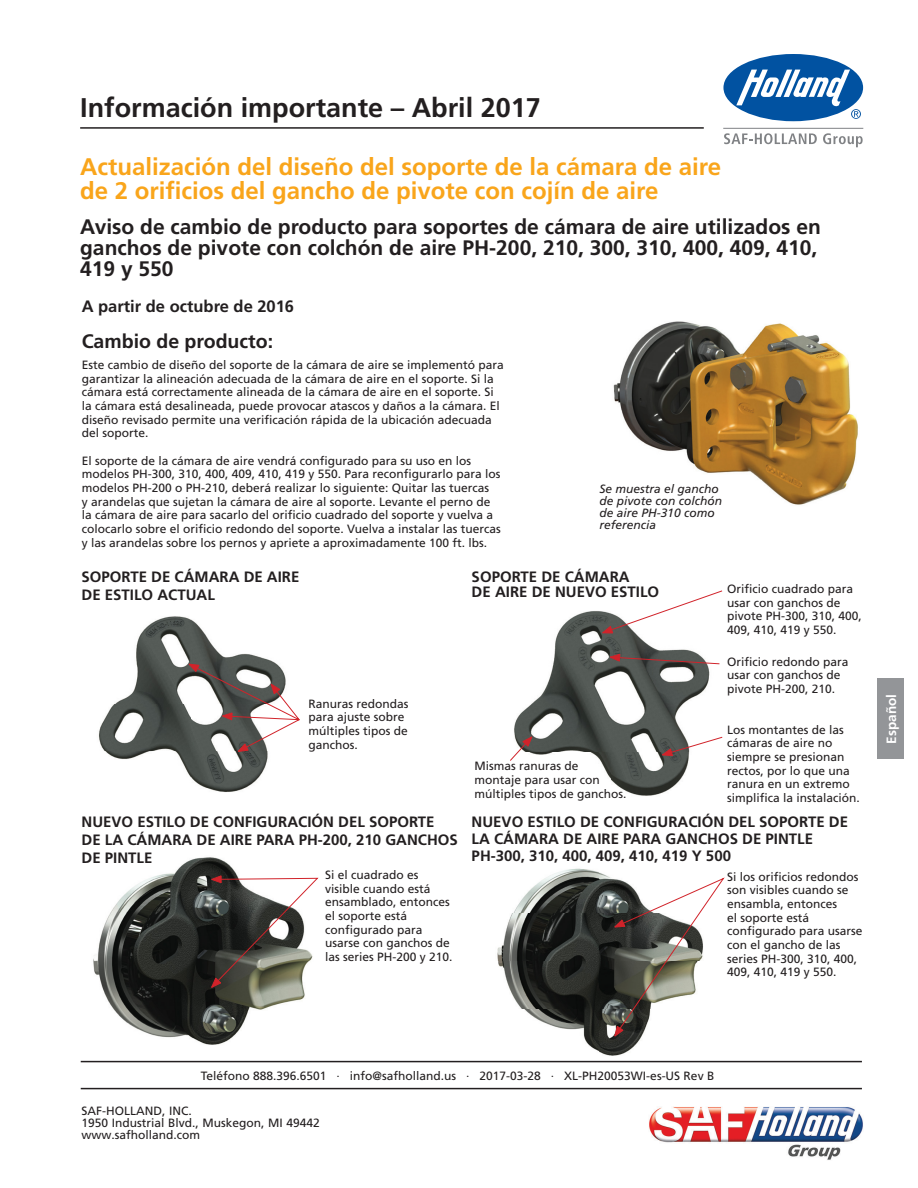
<style>
.page{position:relative;width:918px;height:1188px;background:#fff}
.page>*{position:absolute;margin:0;border:0;box-sizing:border-box;transform-origin:0 0}
.t1{font:700 27px "Frutiger LT Std";color:#231f20}
.Title2{font:700 24px/24px "Frutiger LT Std";color:#f9a51b}
.Title3{font:700 21px/21px "Frutiger LT Std";color:#231f20}
.t2{font:700 19.5px "Frutiger LT Std";color:#231f20}
.Effective{font:700 16.5px "Frutiger LT Std";color:#231f20}
.Paragraph_Style1{font:700 15px/18px "Frutiger LT Std";color:#231f20}
.t3{font:700 13.5px "Frutiger LT Std";color:#fff}
.Text{font:12px/13.6px "Frutiger LT Std";color:#231f20}
.Folio{font:12px "Frutiger LT Std";color:#231f20}
.Art_Label{font:italic 12px/12px "Frutiger LT Std";color:#231f20}
</style>
<div class="page">
<div style="left:723px;top:54px;width:140px;height:67px;background:#0152a1;border-radius:50%"></div>
<svg style="left:736px;top:70px;width:125px;height:49px"></svg>
<svg style="left:724px;top:133px;width:93px;height:11px"></svg>
<svg style="left:823px;top:133px;width:40px;height:14px"></svg>
<hr style="left:723px;top:128px;width:140px;height:1px;background:#808285">
<img style="left:98px;top:616px;width:179px;height:176px">
<svg style="left:189px;top:664px;width:111px;height:87px"></svg>
<img style="left:514px;top:611px;width:196px;height:185px">
<svg style="left:603px;top:590px;width:120px;height:43px"></svg>
<svg style="left:610px;top:654px;width:110px;height:11px"></svg>
<svg style="left:662px;top:736px;width:61px;height:20px"></svg>
<svg style="left:510px;top:737px;width:22px;height:25px"></svg>
<img style="left:93px;top:857px;width:212px;height:188px">
<svg style="left:212px;top:876px;width:107px;height:111px"></svg>
<img style="left:497px;top:868px;width:145px;height:188px">
<svg style="left:615px;top:877px;width:110px;height:159px"></svg>
<img style="left:613px;top:321px;width:245px;height:184px">
<img style="left:649px;top:1106px;width:214px;height:54px">
<div style="left:878px;top:678px;width:26px;height:81px;background:#939598"></div>
<hr style="left:80px;top:127px;width:624px;height:2px;background:#231f20">
<hr style="left:81px;top:1061px;width:781px;height:1px;background:#231f20">
<hr style="left:81px;top:1088px;width:781px;height:1px;background:#231f20">
<p class="t1" style="left:80px;top:91px;width:462px">Información importante – Abril 2017</p>
<p class="Title2" style="left:80px;top:155px;width:643px">Actualización del diseño del soporte de la cámara de aire de 2 orificios del gancho de pivote con cojín de aire</p>
<p class="Title3" style="left:80px;top:216px;width:742px">Aviso de cambio de producto para soportes de cámara de aire utilizados en ganchos de pivote con colchón de aire PH-200, 210, 300, 310, 400, 409, 410,<br>419 y 550</p>
<p class="Effective" style="left:82px;top:296px;width:214px">A partir de octubre de 2016</p>
<h1 class="t2" style="left:82px;top:330px;width:193px">Cambio de producto:</h1>
<p class="Text" style="left:82px;top:358px;width:424px">Este cambio de diseño del soporte de la cámara de aire se implementó para garantizar la alineación adecuada de la cámara de aire en el soporte. Si la cámara está correctamente alineada de la cámara de aire en el soporte. Si la cámara está desalineada, puede provocar atascos y daños a la cámara. El diseño revisado permite una verificación rápida de la ubicación adecuada del soporte.</p>
<p class="Text" style="left:82px;top:454px;width:421px">El soporte de la cámara de aire vendrá configurado para su uso en los modelos PH-300, 310, 400, 409, 410, 419 y 550. Para reconfigurarlo para los modelos PH-200 o PH-210, deberá realizar lo siguiente: Quitar las tuercas<br>y arandelas que sujetan la cámara de aire al soporte. Levante el perno de la cámara de aire para sacarlo del orificio cuadrado del soporte y vuelva a colocarlo sobre el orificio redondo del soporte. Vuelva a instalar las tuercas y las arandelas sobre los pernos y apriete a aproximadamente 100 ft. lbs.</p>
<h2 class="Paragraph_Style1" style="left:82px;top:568px;width:219px">SOPORTE DE CÁMARA DE AIRE<br>DE ESTILO ACTUAL</h2>
<p class="Art_Label" style="left:599px;top:483px;width:124px">Se muestra el gancho de pivote con colchón de aire PH-310 como referencia</p>
<p class="Paragraph_Style1" style="left:472px;top:569px;width:189px;line-height:15px">SOPORTE DE CÁMARA<br>DE AIRE DE NUEVO ESTILO</p>
<p class="Text" style="left:727px;top:582px;width:136px">Orificio cuadrado para usar con ganchos de pivote PH-300, 310, 400,<br>409, 410, 419 y 550.</p>
<p class="Text" style="left:727px;top:655px;width:123px">Orificio redondo para usar con ganchos de pivote PH-200, 210.</p>
<p class="Text" style="left:727px;top:723px;width:134px">Los montantes de las cámaras de aire no siempre se presionan rectos, por lo que una ranura en un extremo simplifica la instalación.</p>
<p class="Paragraph_Style1" style="left:472px;top:813px;width:378px;line-height:17.1px">NUEVO ESTILO DE CONFIGURACIÓN DEL SOPORTE DE<br>LA CÁMARA DE AIRE PARA GANCHOS DE PINTLE<br>PH-300, 310, 400, 409, 410, 419 Y 500</p>
<p class="Text" style="left:727px;top:870px;width:137px">Si los orificios redondos son visibles cuando se ensambla, entonces<br>el soporte está configurado para usarse con el gancho de las series PH-300, 310, 400,<br>409, 410, 419 y 550.</p>
<p class="Text" style="left:309px;top:697px;width:102px">Ranuras redondas para ajuste sobre múltiples tipos de ganchos.</p>
<p class="Text" style="left:475px;top:759px;width:154px">Mismas ranuras de montaje para usar con múltiples tipos de ganchos.</p>
<h2 class="Paragraph_Style1" style="left:82px;top:812px;width:378px">NUEVO ESTILO DE CONFIGURACIÓN DEL SOPORTE<br>DE LA CÁMARA DE AIRE PARA PH-200, 210 GANCHOS<br>DE PINTLE</h2>
<p class="Text" style="left:325px;top:868px;width:129px">Si el cuadrado es visible cuando está ensamblado, entonces el soporte está configurado para usarse con ganchos de las series PH-200 y 210.</p>
<p class="t3" style="left:883px;top:744px;width:51px;rotate:-90deg">Español</p>
<p class="Folio" style="left:201px;top:1069px;width:515px">Teléfono 888.396.6501 · info@safholland.us · 2017-03-28 · XL-PH20053WI-es-US Rev B</p>
<p class="Text" style="left:82px;top:1104px;width:240px;line-height:12px">SAF-HOLLAND, INC.<br>1950 Industrial Blvd., Muskegon, MI 49442 www.safholland.com</p>
</div>
